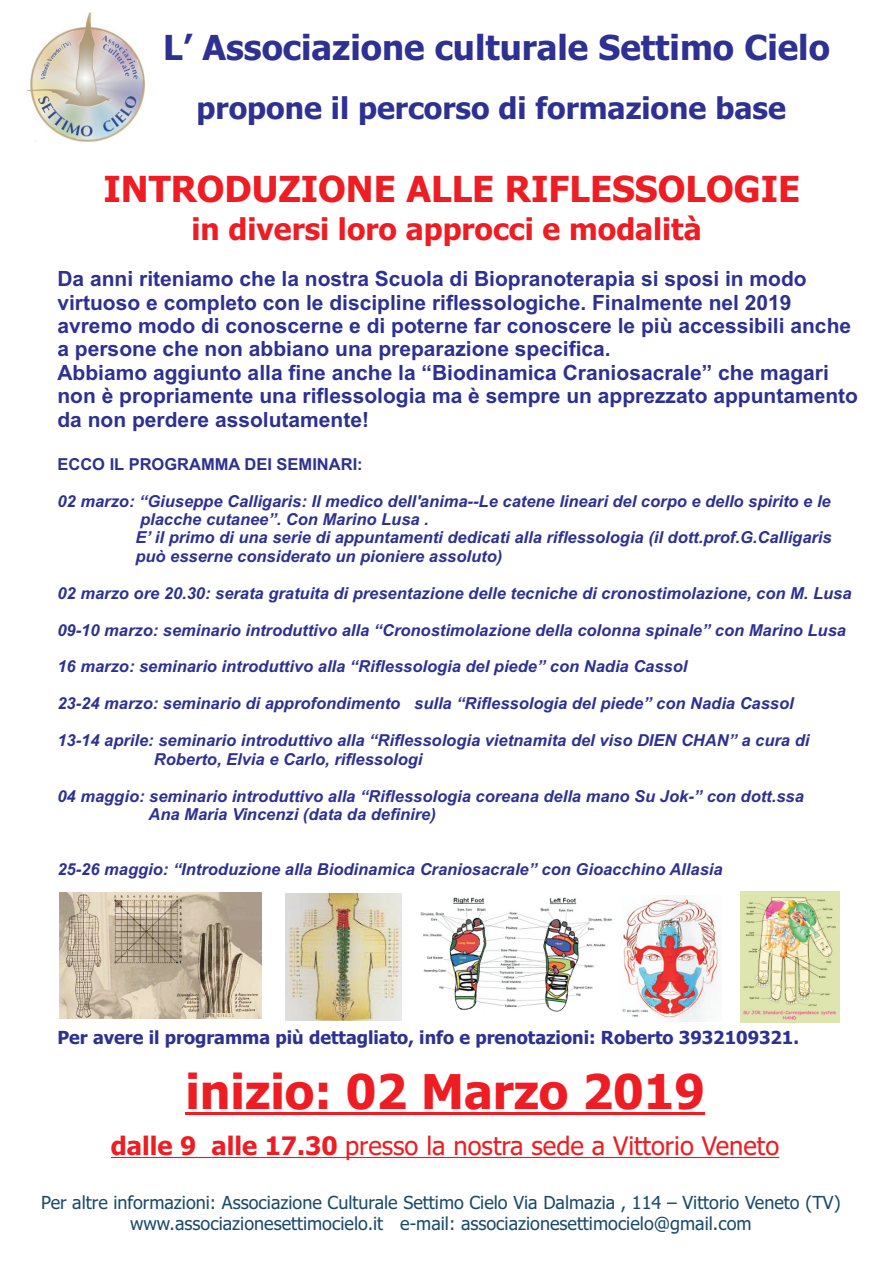
<style>
.page{position:relative;width:893px;height:1263px;background:#fff}
.page>*{position:absolute;margin:0;border:0;box-sizing:border-box;transform-origin:0 0}
.t1{font:700 48px "Tahoma";color:#ee1d23}
.t2{font:700 36px "Tahoma";color:#ee1d23}
.t3{font:700 34.5px "Tahoma";color:#2e3092}
.t4{font:700 30px "Tahoma";color:#2e3092}
.t5{font:700 30px "Tahoma";color:#ee1d23}
.t6{font:25.5px "Tahoma";color:#ee1d23}
.t7{font:700 21px/23.4px "Arial";color:#2e3092}
.t8{font:18px/21.8px "Tahoma";color:#1b4b6a;text-align:center}
.t9{font:700 18px "Tahoma";color:#2e3092}
.t10{font:italic 700 16.5px/18.5px "Arial";color:#2e3092}
.t11{font:700 16.5px "Arial";color:#2e3092}
.s1{font-weight:700}
</style>
<div class="page">
<img style="left:26px;top:13px;width:119px;height:129px">
<hr style="left:185px;top:1113px;width:520px;height:2px;background:#ee1d23">
<hr style="left:111px;top:1157px;width:234px;height:1px;background:#ee1d23">
<hr style="left:345px;top:1157px;width:434px;height:1px;background:#ee1d23">
<img style="left:622px;top:899px;width:96px;height:123px">
<img style="left:420px;top:897px;width:192px;height:115px">
<img style="left:59px;top:892px;width:203px;height:126px">
<img style="left:285px;top:893px;width:117px;height:127px">
<img style="left:741px;top:891px;width:99px;height:131px">
<h3 class="t3" style="left:163px;top:34px;width:668px">L’ Associazione culturale Settimo Cielo</h3>
<h3 class="t4" style="left:197px;top:96px;width:591px">propone il percorso di formazione base</h3>
<h2 class="t2" style="left:104px;top:175px;width:698px">INTRODUZIONE ALLE RIFLESSOLOGIE</h2>
<h3 class="t5" style="left:191px;top:217px;width:512px">in diversi loro approcci e modalità</h3>
<p class="t7" style="left:57px;top:269px;width:802px">Da anni riteniamo che la nostra Scuola di Biopranoterapia si sposi in modo virtuoso e completo con le discipline riflessologiche. Finalmente nel 2019 avremo modo di conoscerne e di poterne far conoscere le più accessibili anche a persone che non abbiano una preparazione specifica.<br>Abbiamo aggiunto alla fine anche la “Biodinamica Craniosacrale” che magari non è propriamente una riflessologia ma è sempre un apprezzato appuntamento da non perdere assolutamente!</p>
<p class="t11" style="left:57px;top:458px;width:307px">ECCO IL PROGRAMMA DEI SEMINARI:</p>
<p class="t10" style="left:135px;top:493px;width:698px;text-indent:-78px">02 marzo: “Giuseppe Calligaris: Il medico dell'anima--Le catene lineari del corpo e dello spirito e le placche cutanee”. Con Marino Lusa .<br>E’ il primo di una serie di appuntamenti dedicati alla riflessologia (il dott.prof.G.Calligaris può esserne considerato un pioniere assoluto)</p>
<p class="t10" style="left:57px;top:585px;width:796px">02 marzo ore 20.30: serata gratuita di presentazione delle tecniche di cronostimolazione, con M. Lusa</p>
<p class="t10" style="left:57px;top:622px;width:790px">09-10 marzo: seminario introduttivo alla “Cronostimolazione della colonna spinale” con Marino Lusa</p>
<p class="t10" style="left:57px;top:659px;width:631px">16 marzo: seminario introduttivo alla “Riflessologia del piede” con Nadia Cassol</p>
<p class="t10" style="left:57px;top:696px;width:738px">23-24 marzo: seminario di approfondimento sulla “Riflessologia del piede” con Nadia Cassol</p>
<p class="t10" style="left:154px;top:733px;width:657px;text-indent:-96px">13-14 aprile: seminario introduttivo alla “Riflessologia vietnamita del viso DIEN CHAN” a cura di<br>Roberto, Elvia e Carlo, riflessologi</p>
<p class="t10" style="left:149px;top:788px;width:657px;text-indent:-91px">04 maggio: seminario introduttivo alla “Riflessologia coreana della mano Su Jok-” con dott.ssa<br>Ana Maria Vincenzi (data da definire)</p>
<p class="t10" style="left:57px;top:862px;width:667px">25-26 maggio: “Introduzione alla Biodinamica Craniosacrale” con Gioacchino Allasia</p>
<p class="t9" style="left:57px;top:1030px;width:743px">Per avere il programma più dettagliato, info e prenotazioni: Roberto 3932109321.</p>
<h1 class="t1" style="left:185px;top:1072px;width:521px">inizio: 02 Marzo 2019</h1>
<h3 class="t6" style="left:111px;top:1135px;width:670px"><span class="s1">dalle 9 alle 17.30</span> presso la nostra sede a Vittorio Veneto</h3>
<p class="t8" style="left:41px;top:1192px;width:801px">Per altre informazioni: Associazione Culturale Settimo Cielo Via Dalmazia , 114 – Vittorio Veneto (TV) www.associazionesettimocielo.it e-mail: associazionesettimocielo@gmail.com</p>
</div>
